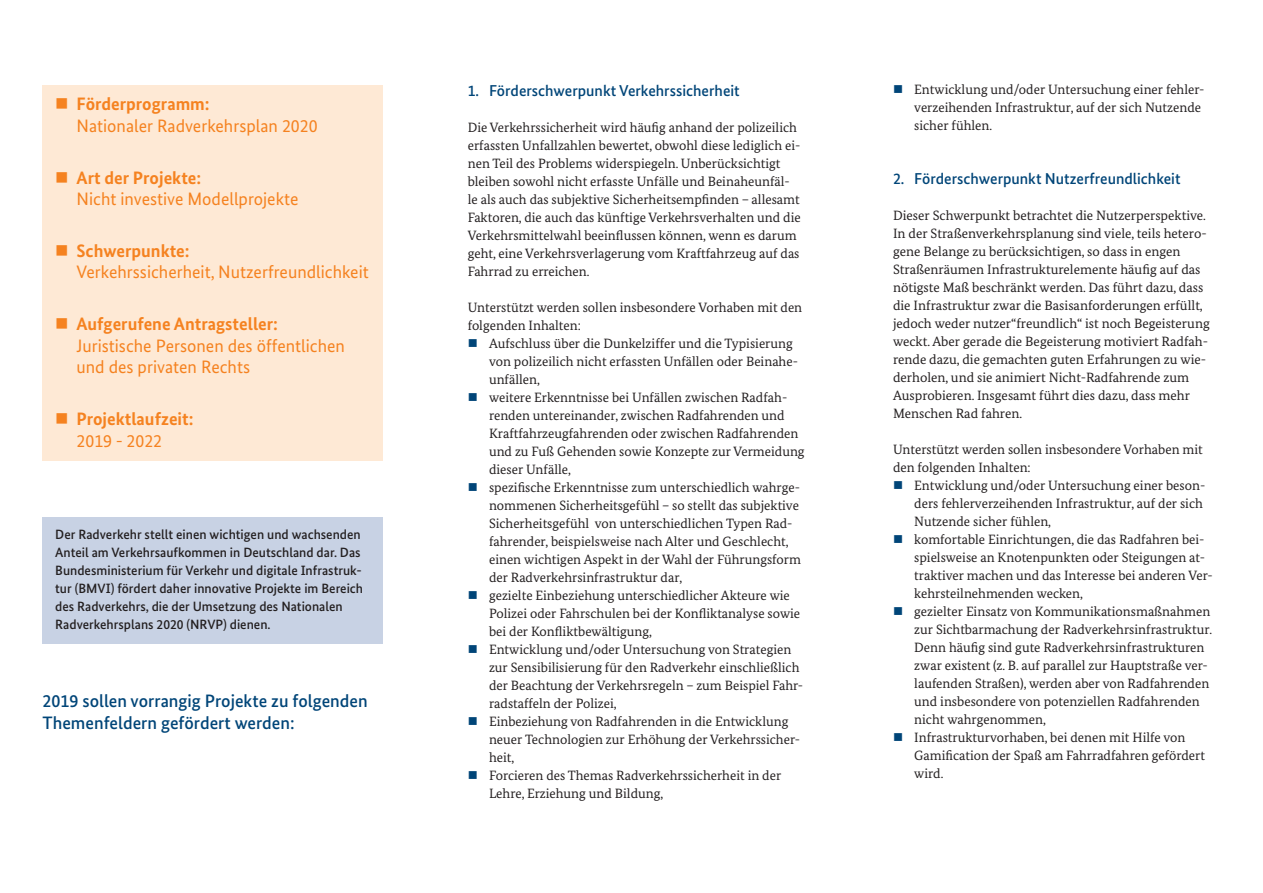
<style>
.page{position:relative;width:1263px;height:893px;background:#fff}
.page>*{position:absolute;margin:0;border:0;box-sizing:border-box;transform-origin:0 0}
.t1{font:18px/21.6px "Bundes Sans";color:#f58220}
.t2{font:700 18px "Bundes Sans";color:#f58220}
.t3{font:500 18px/21.6px "Bundes Sans";color:#004578}
.t4{font:500 15.75px "Bundes Sans";color:#004578}
.t5{font:13.5px/18px "Bundes Serif";color:#231f20}
.t6{font:500 13.5px/18px "Bundes Sans";color:#231f20}
</style>
<div class="page">
<div style="left:43px;top:85px;width:340px;height:375px;background:#fee9d5"></div>
<div style="left:43px;top:517px;width:340px;height:126px;background:#c8d2e4"></div>
<h1 class="t2" style="left:77px;top:93px;width:135px">Förderprogramm:</h1>
<h1 class="t1" style="left:77px;top:115px;width:243px">Nationaler Radverkehrsplan 2020</h1>
<h1 class="t2" style="left:77px;top:166px;width:126px">Art der Projekte:</h1>
<h1 class="t1" style="left:77px;top:188px;width:224px">Nicht investive Modellprojekte</h1>
<h1 class="t2" style="left:77px;top:240px;width:115px">Schwerpunkte:</h1>
<h1 class="t1" style="left:77px;top:261px;width:294px">Verkehrssicherheit, Nutzerfreundlichkeit</h1>
<h1 class="t2" style="left:77px;top:313px;width:203px">Aufgerufene Antragsteller:</h1>
<h1 class="t1" style="left:77px;top:335px;width:270px">Juristische Personen des öffentlichen und des privaten Rechts</h1>
<h1 class="t2" style="left:77px;top:408px;width:118px">Projektlaufzeit:</h1>
<h1 class="t1" style="left:77px;top:429px;width:87px">2019 - 2022</h1>
<p class="t6" style="left:55px;top:525px;width:309px">Der Radverkehr stellt einen wichtigen und wachsenden Anteil am Verkehrsaufkommen in Deutschland dar. Das Bundesministerium für Verkehr und digitale Infrastruk&shy;tur (BMVI) fördert daher innovative Projekte im Bereich des Radverkehrs, die der Umsetzung des Nationalen Radverkehrsplans 2020 (NRVP) dienen.</p>
<h1 class="t3" style="left:43px;top:690px;width:327px">2019 sollen vorrangig Projekte zu folgenden<br>Themenfeldern gefördert werden:</h1>
<p class="t4" style="left:468px;top:81px;width:274px">1. Förderschwerpunkt Verkehrssicherheit</p>
<p class="t5" style="left:468px;top:118px;width:334px">Die Verkehrssicherheit wird häufig anhand der polizeilich erfassten Unfallzahlen bewertet, obwohl diese lediglich ei&shy;nen Teil des Problems widerspiegeln. Unberücksichtigt bleiben sowohl nicht erfasste Unfälle und Beinaheunfäl&shy;le als auch das subjektive Sicherheitsempfinden – allesamt Faktoren, die auch das künftige Verkehrsverhalten und die Verkehrsmittelwahl beeinflussen können, wenn es darum geht, eine Verkehrsverlagerung vom Kraftfahrzeug auf das Fahrrad zu erreichen.</p>
<p class="t5" style="left:468px;top:298px;width:336px">Unterstützt werden sollen insbesondere Vorhaben mit den folgenden Inhalten:</p>
<p class="t5" style="left:489px;top:334px;width:317px">Aufschluss über die Dunkelziffer und die Typisierung von polizeilich nicht erfassten Unfällen oder Beinahe&shy;unfällen,<br>weitere Erkenntnisse bei Unfällen zwischen Radfah&shy;renden untereinander, zwischen Radfahrenden und Kraftfahrzeugfahrenden oder zwischen Radfahrenden und zu Fuß Gehenden sowie Konzepte zur Vermeidung dieser Unfälle,<br>spezifische Erkenntnisse zum unterschiedlich wahrge&shy;nommenen Sicherheitsgefühl – so stellt das subjektive Sicherheitsgefühl von unterschiedlichen Typen Rad&shy;fahrender, beispielsweise nach Alter und Geschlecht, einen wichtigen Aspekt in der Wahl der Führungsform der Radverkehrsinfrastruktur dar,<br>gezielte Einbeziehung unterschiedlicher Akteure wie Polizei oder Fahrschulen bei der Konfliktanalyse sowie bei der Konfliktbewältigung,<br>Entwicklung und/oder Untersuchung von Strategien zur Sensibilisierung für den Radverkehr einschließlich der Beachtung der Verkehrsregeln – zum Beispiel Fahr&shy;radstaffeln der Polizei,<br>Einbeziehung von Radfahrenden in die Entwicklung neuer Technologien zur Erhöhung der Verkehrssicher&shy;heit,<br>Forcieren des Themas Radverkehrssicherheit in der Lehre, Erziehung und Bildung,</p>
<p class="t5" style="left:914px;top:80px;width:292px">Entwicklung und/oder Untersuchung einer fehler&shy;verzeihenden Infrastruktur, auf der sich Nutzende sicher fühlen.</p>
<p class="t4" style="left:893px;top:169px;width:289px">2. Förderschwerpunkt Nutzerfreundlichkeit</p>
<p class="t5" style="left:893px;top:207px;width:318px">Dieser Schwerpunkt betrachtet die Nutzerperspektive.<br>In der Straßenverkehrsplanung sind viele, teils hetero&shy;gene Belange zu berücksichtigen, so dass in engen Straßenräumen Infrastrukturelemente häufig auf das nötigste Maß beschränkt werden. Das führt dazu, dass die Infrastruktur zwar die Basisanforderungen erfüllt, jedoch weder nutzer“freundlich“ ist noch Begeisterung weckt. Aber gerade die Begeisterung motiviert Radfah&shy;rende dazu, die gemachten guten Erfahrungen zu wie&shy;derholen, und sie animiert Nicht-Radfahrende zum Ausprobieren. Insgesamt führt dies dazu, dass mehr Menschen Rad fahren.</p>
<p class="t5" style="left:893px;top:441px;width:311px">Unterstützt werden sollen insbesondere Vorhaben mit den folgenden Inhalten:</p>
<p class="t5" style="left:914px;top:477px;width:300px">Entwicklung und/oder Untersuchung einer beson&shy;ders fehlerverzeihenden Infrastruktur, auf der sich Nutzende sicher fühlen,<br>komfortable Einrichtungen, die das Radfahren bei&shy;spielsweise an Knotenpunkten oder Steigungen at&shy;traktiver machen und das Interesse bei anderen Ver&shy;kehrsteilnehmenden wecken,<br>gezielter Einsatz von Kommunikationsmaßnahmen zur Sichtbarmachung der Radverkehrsinfrastruktur.<br>Denn häufig sind gute Radverkehrsinfrastrukturen zwar existent (z. B. auf parallel zur Hauptstraße ver&shy;laufenden Straßen), werden aber von Radfahrenden und insbesondere von potenziellen Radfahrenden nicht wahrgenommen,<br>Infrastrukturvorhaben, bei denen mit Hilfe von Gamification der Spaß am Fahrradfahren gefördert wird.</p>
</div>
